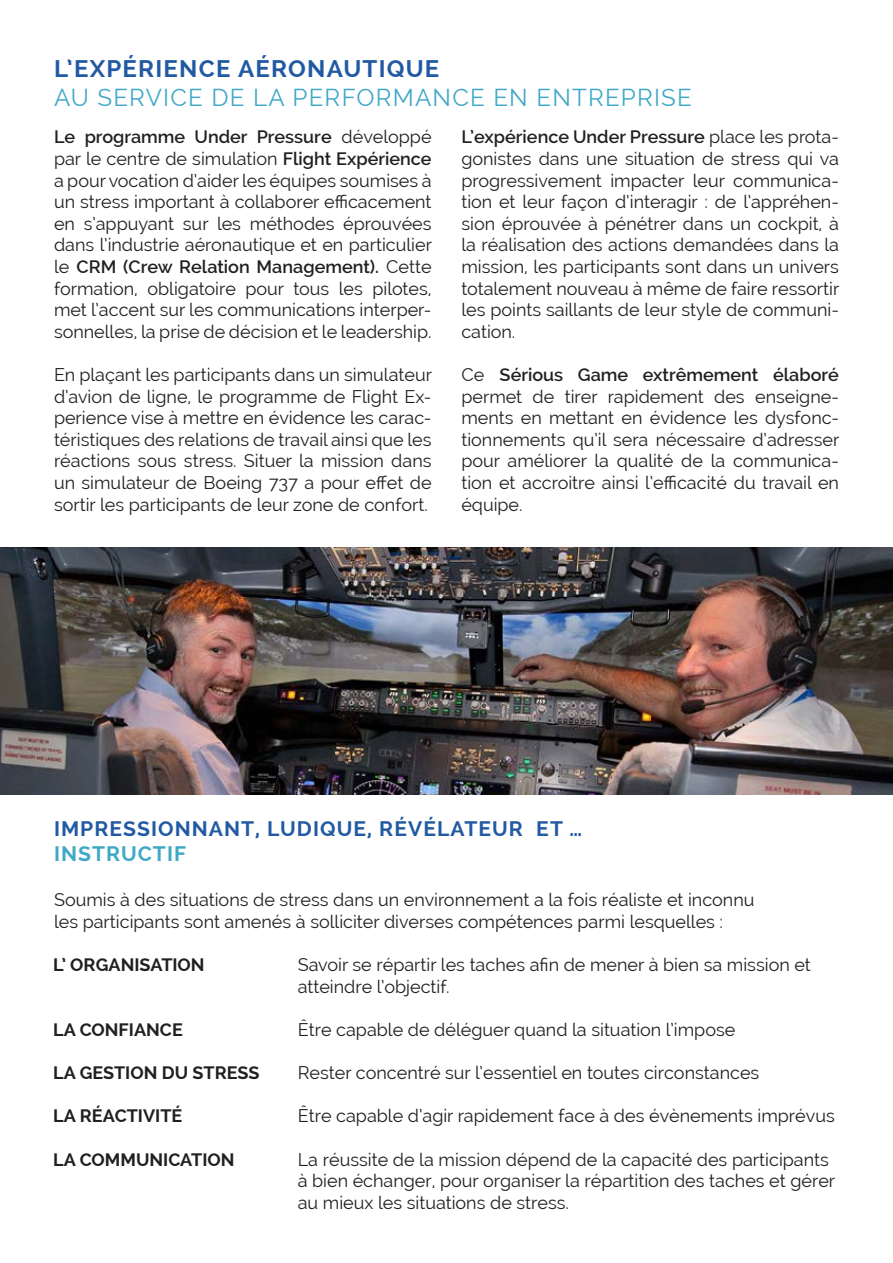
<style>
.page{position:relative;width:893px;height:1263px;background:#fff}
.page>*{position:absolute;margin:0;border:0;box-sizing:border-box;transform-origin:0 0}
.t1{font:24px "Raleway";letter-spacing:.05em;color:#40a8c7}
.t2{font:700 24px "Raleway";letter-spacing:.05em;color:#215aa3}
.t3{font:700 21px "Raleway";letter-spacing:.05em;color:#215aa3}
.t4{font:700 21px "Raleway";letter-spacing:.05em;color:#40a8c7}
.t5{font:18px/21.6px "Raleway";color:#202020;text-align:justify}
.t6{font:700 18px "Raleway";color:#202020}
.s1{font-weight:600}
</style>
<div class="page">
<img style="left:0;top:547px;width:893px;height:247px">
<h1 class="t2" style="left:54px;top:55px;width:387px">L’EXPÉRIENCE AÉRONAUTIQUE</h1>
<h1 class="t1" style="left:54px;top:83px;width:639px">AU SERVICE DE LA PERFORMANCE EN ENTREPRISE</h1>
<p class="t5" style="left:54px;top:126px;width:379px"><span class="s1">Le programme Under Pressure</span> développé par le centre de simulation <span class="s1">Flight Expérience </span>a pour vocation d’aider les équipes soumises à un stress important à collaborer efficacement en s’appuyant sur les méthodes éprouvées dans l’industrie aéronautique et en particulier le <span class="s1">CRM (Crew Relation Management).</span> Cette formation, obligatoire pour tous les pilotes, met l’accent sur les communications interper&shy;sonnelles, la prise de décision et le leadership.</p>
<p class="t5" style="left:54px;top:364px;width:379px">En plaçant les participants dans un simulateur d’avion de ligne, le programme de Flight Ex&shy;perience vise à mettre en évidence les carac&shy;téristiques des relations de travail ainsi que les réactions sous stress. Situer la mission dans un simulateur de Boeing 737 a pour effet de sortir les participants de leur zone de confort.</p>
<p class="t5" style="left:461px;top:126px;width:379px"><span class="s1">L’expérience Under Pressure</span> place les prota&shy;gonistes dans une situation de stress qui va progressivement impacter leur communica&shy;tion et leur façon d’interagir : de l’appréhen&shy;sion éprouvée à pénétrer dans un cockpit, à la réalisation des actions demandées dans la mission, les participants sont dans un univers totalement nouveau à même de faire ressortir les points saillants de leur style de communi&shy;cation.</p>
<p class="t5" style="left:461px;top:364px;width:379px">Ce <span class="s1">Sérious Game extrêmement élaboré </span>permet de tirer rapidement des enseigne&shy;ments en mettant en évidence les dysfonc&shy;tionnements qu’il sera nécessaire d’adresser pour améliorer la qualité de la communica&shy;tion et accroitre ainsi l’efficacité du travail en équipe.</p>
<p class="t3" style="left:54px;top:817px;width:530px">IMPRESSIONNANT, LUDIQUE, RÉVÉLATEUR ET …</p>
<p class="t4" style="left:54px;top:842px;width:134px">INSTRUCTIF</p>
<p class="t5" style="left:54px;top:889px;width:702px">Soumis à des situations de stress dans un environnement a la fois réaliste et inconnu les participants sont amenés à solliciter diverses compétences parmi lesquelles :</p>
<p class="t6" style="left:53px;top:954px;width:153px">L’ ORGANISATION</p>
<p class="t6" style="left:53px;top:1019px;width:131px">LA CONFIANCE</p>
<p class="t6" style="left:53px;top:1062px;width:208px">LA GESTION DU STRESS</p>
<p class="t6" style="left:53px;top:1106px;width:131px">LA RÉACTIVITÉ</p>
<p class="t6" style="left:53px;top:1149px;width:183px">LA COMMUNICATION</p>
<p class="t5" style="left:298px;top:954px;width:515px">Savoir se répartir les taches afin de mener à bien sa mission et atteindre l’objectif.</p>
<p class="t5" style="left:298px;top:1019px;width:439px">Être capable de déléguer quand la situation l’impose</p>
<p class="t5" style="left:298px;top:1062px;width:463px">Rester concentré sur l’essentiel en toutes circonstances</p>
<p class="t5" style="left:298px;top:1105px;width:539px">Être capable d’agir rapidement face à des évènements imprévus</p>
<p class="t5" style="left:298px;top:1148px;width:539px;text-align:left">La réussite de la mission dépend de la capacité des participants à bien échanger, pour organiser la répartition des taches et gérer au mieux les situations de stress.</p>
</div>
